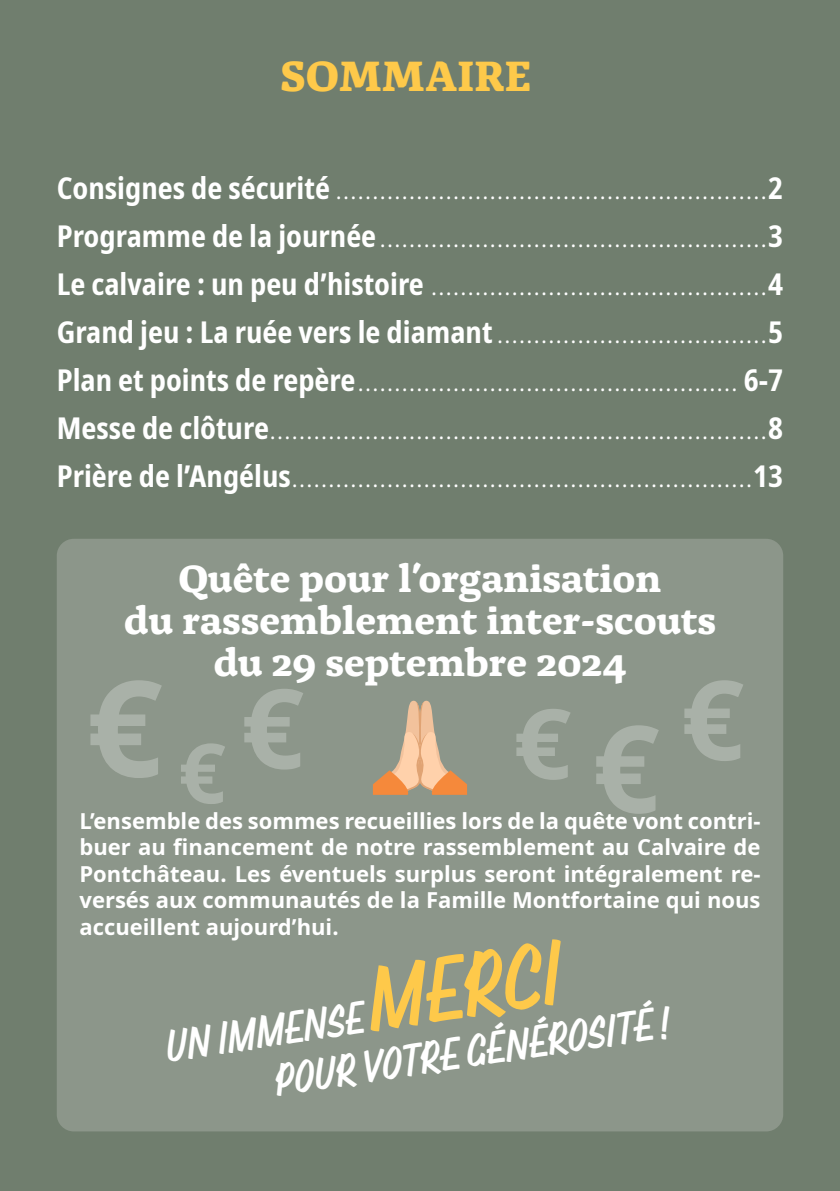
<style>
.page{position:relative;width:840px;height:1191px;background:#fff}
.page>*{position:absolute;margin:0;border:0;box-sizing:border-box;transform-origin:0 0}
.titre{font:700 44.6px "Alda OTCEV";color:#fec94a}
.texte_9_5{font:41.6px "Chaumont Script";color:#fff}
.titre_H2{font:700 40px/42px "Alda OTCEV";color:#fff;text-align:center}
.t1{font:300 30px "Noto Sans";color:#fff}
.texte_9_5-2{font:700 22px/26.4px "Noto Sans";color:#fff;text-align:justify}
.s1{font-weight:700;font-stretch:condensed}
.s2{font-size:83.2px;color:#fec94a}
</style>
<div class="page">
<div style="left:0;top:0;width:839px;height:1191px;background:#707e6e"></div>
<div style="left:57px;top:539px;width:725px;height:592px;background:#8c968a;border-radius:17px"></div>
<svg style="left:373px;top:700px;width:94px;height:95px"></svg>
<svg style="left:90px;top:680px;width:72px;height:98px"></svg>
<svg style="left:516px;top:709px;width:54px;height:71px"></svg>
<svg style="left:181px;top:743px;width:44px;height:61px"></svg>
<svg style="left:596px;top:725px;width:62px;height:89px"></svg>
<svg style="left:244px;top:689px;width:59px;height:80px"></svg>
<svg style="left:684px;top:680px;width:59px;height:81px"></svg>
<p class="titre" style="left:280px;top:40px;width:252px">SOMMAIRE</p>
<p class="t1" style="left:57px;top:167px;width:727px"><span class="s1">Consignes de sécurité</span> ...........................................................<span class="s1">2</span></p>
<p class="t1" style="left:57px;top:215px;width:727px"><span class="s1">Programme de la journée</span>.....................................................<span class="s1">3</span></p>
<p class="t1" style="left:57px;top:263px;width:727px"><span class="s1">Le calvaire : un peu d’histoire</span> ..............................................<span class="s1">4</span></p>
<p class="t1" style="left:57px;top:311px;width:727px"><span class="s1">Grand jeu : La ruée vers le diamant</span>.....................................<span class="s1">5</span></p>
<p class="t1" style="left:57px;top:359px;width:727px"><span class="s1">Plan et points de repère</span>.................................................... <span class="s1">6-7</span></p>
<p class="t1" style="left:57px;top:407px;width:727px"><span class="s1">Messe de clôture</span>....................................................................<span class="s1">8</span></p>
<p class="t1" style="left:57px;top:455px;width:727px"><span class="s1">Prière de l’Angélus</span>...............................................................<span class="s1">13</span></p>
<p class="titre_H2" style="left:124px;top:553px;width:593px">Quête pour l’organisation<br>du rassemblement inter-scouts du 29 septembre 2024</p>
<p class="texte_9_5-2" style="left:79px;top:808px;width:682px">L’ensemble des sommes recueillies lors de la quête vont contri&shy;buer au financement de notre rassemblement au Calvaire de Pontchâteau. Les éventuels surplus seront intégralement re&shy;versés aux communautés de la Famille Montfortaine qui nous accueillent aujourd’hui.</p>
<p class="texte_9_5" style="left:161px;top:1020px;width:403px;rotate:-9deg">UN IMMENSE <span class="s2">MERCI</span></p>
<p class="texte_9_5" style="left:271px;top:1055px;width:401px;rotate:-9deg">POUR VOTRE GÉNÉROSITÉ !</p>
</div>
